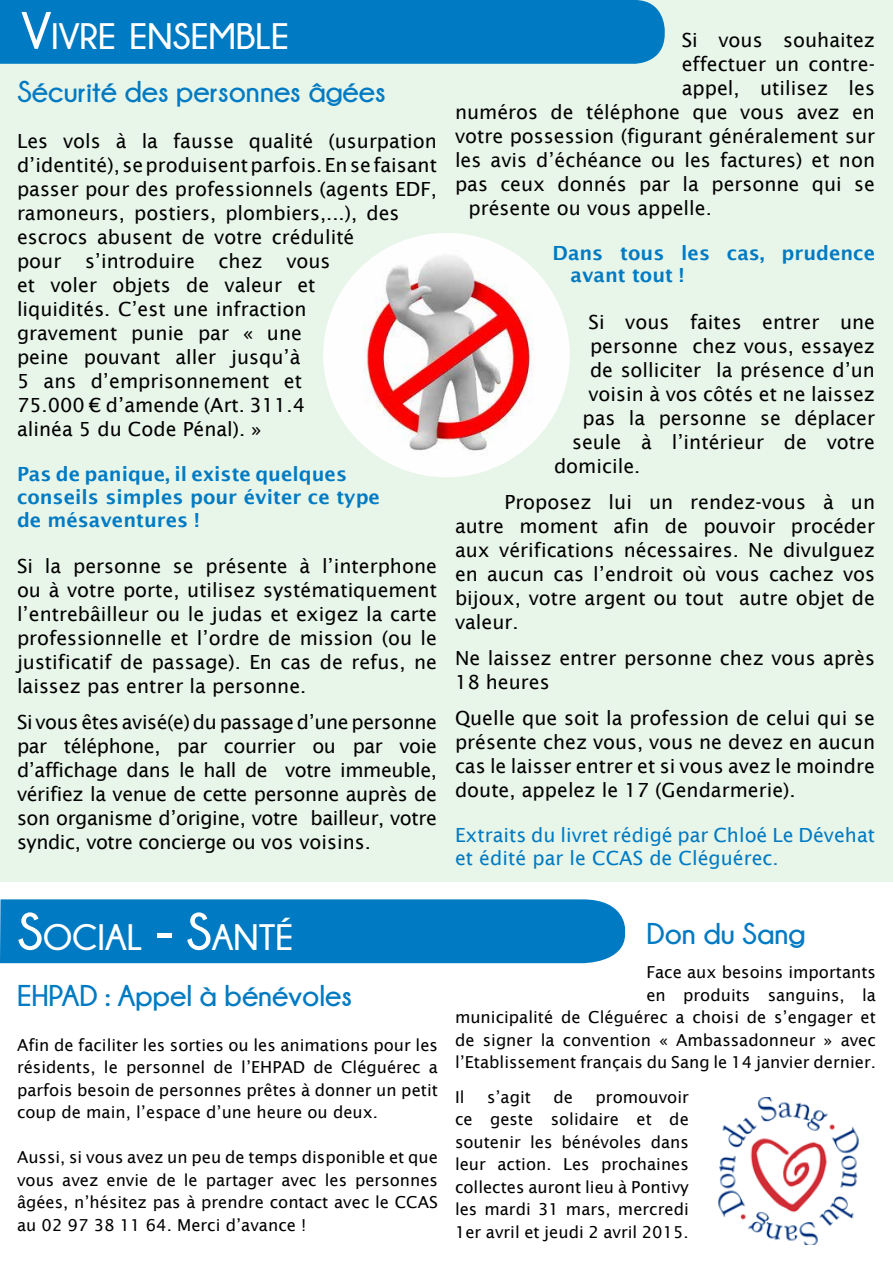
<style>
.page{position:relative;width:893px;height:1263px;background:#fff}
.page>*{position:absolute;margin:0;border:0;box-sizing:border-box;transform-origin:0 0}
.t1{font:700 36.75px "Champagne&Limousines";color:#fff}
.t2{font:700 30px "Champagne&Limousines";color:#007ac2}
.t3{font:19.5px/24px "Lucida Sans";color:#000;text-align:justify}
.t4{font:600 19.5px/22.5px "Lucida Sans";color:#007ac2}
.t5{font:19.5px/22.5px "Lucida Sans";color:#007ac2}
.t6{font:16.5px/22.5px "Lucida Sans";color:#000;text-align:justify}
.s1{font-size:52.5px}
</style>
<div class="page">
<div style="left:0;top:0;width:893px;height:881px;background:#e8f5e9"></div>
<div style="left:0;top:0;width:665px;height:64px;background:#007ac2"></div>
<img style="left:323px;top:233px;width:247px;height:244px">
<div style="left:0;top:899px;width:625px;height:64px;background:#007ac2"></div>
<img style="left:718px;top:1097px;width:141px;height:148px">
<h1 class="t1" style="left:21px;top:16px;width:269px"><span class="s1">V</span>IVRE ENSEMBLE</h1>
<h2 class="t2" style="left:17px;top:75px;width:370px">Sécurité des personnes âgées</h2>
<p class="t3" style="left:17px;top:129px;width:422px;text-align:left">Les vols à la fausse qualité (usurpation d’identité), se produisent parfois. En se faisant passer pour des professionnels (agents EDF, ramoneurs, postiers, plombiers,...), des escrocs abusent de votre crédulité<br>pour s’introduire chez vous<br>et voler objets de valeur et<br>liquidités. C’est une infraction<br>gravement punie par « une<br>peine pouvant aller jusqu’à<br>5 ans d’emprisonnement et<br>75.000 € d’amende (Art. 311.4<br>alinéa 5 du Code Pénal). »</p>
<p class="t4" style="left:17px;top:463px;width:364px">Pas de panique, il existe quelques conseils simples pour éviter ce type de mésaventures !</p>
<p class="t3" style="left:17px;top:554px;width:422px">Si la personne se présente à l’interphone ou à votre porte, utilisez systématiquement l’entrebâilleur ou le judas et exigez la carte professionnelle et l’ordre de mission (ou le justificatif de passage). En cas de refus, ne laissez pas entrer la personne.</p>
<p class="t3" style="left:17px;top:710px;width:421px">Si vous êtes avisé(e) du passage d’une personne par téléphone, par courrier ou par voie d’affichage dans le hall de votre immeuble, vérifiez la venue de cette personne auprès de son organisme d’origine, votre bailleur, votre syndic, votre concierge ou vos voisins.</p>
<h1 class="t1" style="left:17px;top:917px;width:278px"><span class="s1">S</span>OCIAL <span class="s1">- S</span>ANTÉ</h1>
<h2 class="t2" style="left:17px;top:979px;width:337px">EHPAD : Appel à bénévoles</h2>
<p class="t6" style="left:17px;top:1033px;width:422px">Afin de faciliter les sorties ou les animations pour les résidents, le personnel de l’EHPAD de Cléguérec a parfois besoin de personnes prêtes à donner un petit coup de main, l’espace d’une heure ou deux.</p>
<p class="t6" style="left:17px;top:1146px;width:422px">Aussi, si vous avez un peu de temps disponible et que vous avez envie de le partager avec les personnes âgées, n’hésitez pas à prendre contact avec le CCAS au 02 97 38 11 64. Merci d’avance !</p>
<p class="t3" style="left:682px;top:28px;width:195px">Si vous souhaitez</p>
<p class="t3" style="left:682px;top:52px;width:195px">effectuer un contre-</p>
<p class="t3" style="left:682px;top:76px;width:195px">appel, utilisez les</p>
<p class="t3" style="left:455px;top:100px;width:422px">numéros de téléphone que vous avez en</p>
<p class="t3" style="left:455px;top:124px;width:422px">votre possession (figurant généralement sur</p>
<p class="t3" style="left:455px;top:148px;width:422px">les avis d’échéance ou les factures) et non</p>
<p class="t3" style="left:455px;top:172px;width:422px">pas ceux donnés par la personne qui se</p>
<p class="t3" style="left:469px;top:196px;width:245px">présente ou vous appelle.</p>
<p class="t4" style="left:571px;top:242px;width:306px;text-indent:-18px">Dans tous les cas, prudence avant tout !</p>
<p class="t3" style="left:589px;top:310px;width:288px">Si vous faites entrer une</p>
<p class="t3" style="left:590px;top:334px;width:286px">personne chez vous, essayez</p>
<p class="t3" style="left:590px;top:358px;width:286px">de solliciter la présence d’un</p>
<p class="t3" style="left:589px;top:382px;width:288px">voisin à vos côtés et ne laissez</p>
<p class="t3" style="left:583px;top:406px;width:294px">pas la personne se déplacer</p>
<p class="t3" style="left:572px;top:430px;width:304px">seule à l’intérieur de votre</p>
<p class="t3" style="left:554px;top:454px;width:88px">domicile.</p>
<p class="t3" style="left:455px;top:490px;width:422px;text-indent:50px">Proposez lui un rendez-vous à un autre moment afin de pouvoir procéder aux vérifications nécessaires. Ne divulguez en aucun cas l’endroit où vous cachez vos bijoux, votre argent ou tout autre objet de valeur.</p>
<p class="t3" style="left:455px;top:646px;width:422px">Ne laissez entrer personne chez vous après<br>18 heures</p>
<p class="t3" style="left:455px;top:706px;width:422px">Quelle que soit la profession de celui qui se présente chez vous, vous ne devez en aucun cas le laisser entrer et si vous avez le moindre doute, appelez le 17 (Gendarmerie).</p>
<p class="t5" style="left:455px;top:824px;width:422px">Extraits du livret rédigé par Chloé Le Dévehat et édité par le CCAS de Cléguérec.</p>
<h2 class="t2" style="left:646px;top:917px;width:161px">Don du Sang</h2>
<p class="t6" style="left:455px;top:961px;width:422px;text-align:right">Face aux besoins importants<br>en produits sanguins, la<br>municipalité de Cléguérec a choisi de s’engager et de signer la convention « Ambassadonneur » avec l’Etablissement français du Sang le 14 janvier dernier.</p>
<p class="t6" style="left:455px;top:1086px;width:11px">Il</p>
<p class="t6" style="left:487px;top:1086px;width:45px">s’agit</p>
<p class="t6" style="left:553px;top:1086px;width:21px">de</p>
<p class="t6" style="left:455px;top:1086px;width:235px;text-indent:141px">promouvoir ce geste solidaire et de soutenir les bénévoles dans leur action. Les prochaines collectes auront lieu à Pontivy les mardi 31 mars, mercredi 1er avril et jeudi 2 avril 2015.</p>
</div>
